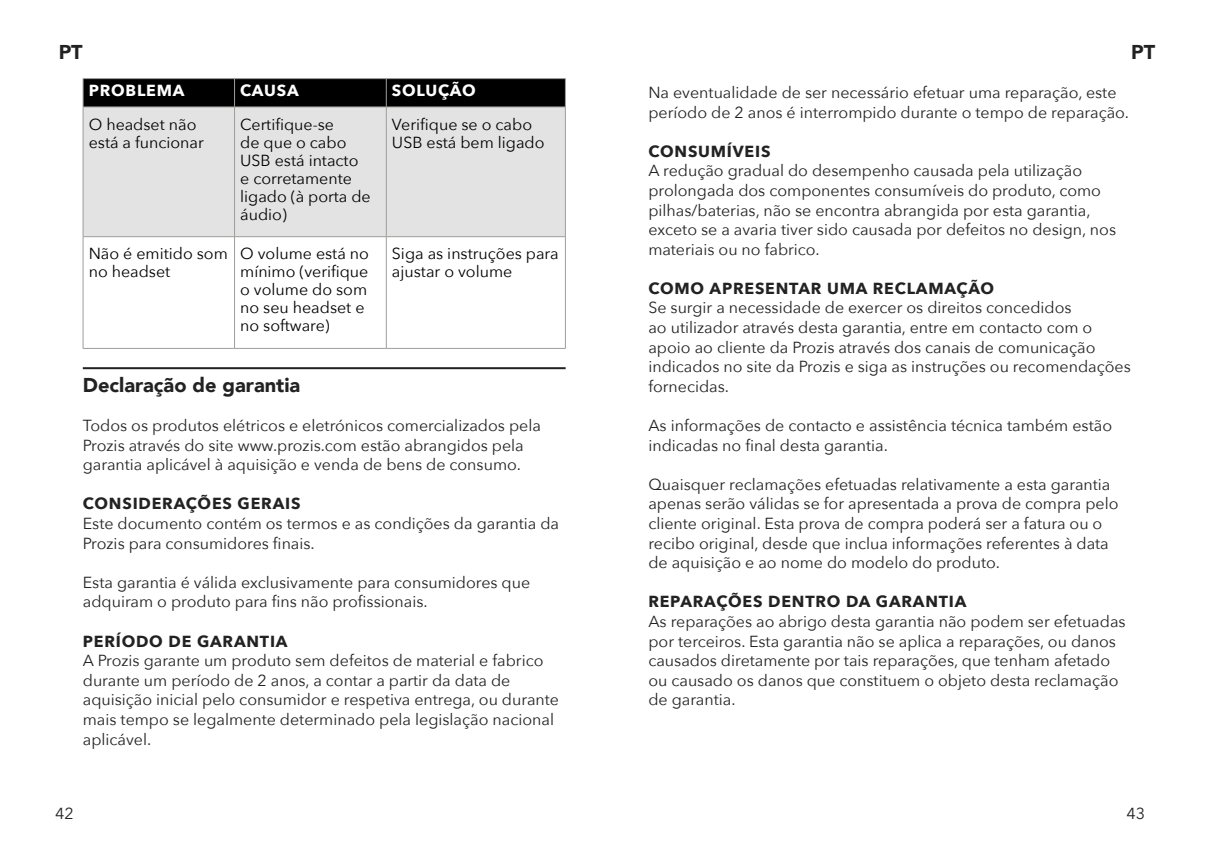
<style>
.page{position:relative;width:1214px;height:862px;background:#fff}
.page>*{position:absolute;margin:0;border:0;box-sizing:border-box;transform-origin:0 0}
.t1{font:900 20px "Avenir";color:#212221}
.t2{font:16px/19.6px "Avenir Next";color:#212221}
.t3{font:16px/18px "Avenir Next";color:#000}
.t4{font:700 16px "Avenir Next";letter-spacing:.05em;color:#212221}
.t5{font:700 16px "Avenir Next";letter-spacing:.05em;color:#fff}
</style>
<div class="page">
<hr style="left:83px;top:367px;width:482px;height:2px;background:#212221">
<div style="left:84px;top:108px;width:481px;height:128px;background:#e3e3e3"></div>
<hr style="left:83px;top:78px;width:151px;height:1px;background:#9d9d9c">
<hr style="left:234px;top:78px;width:152px;height:1px;background:#9d9d9c">
<hr style="left:386px;top:78px;width:179px;height:1px;background:#9d9d9c">
<svg style="left:83px;top:79px;width:483px;height:28px;background:#050505"></svg>
<hr style="left:83px;top:107px;width:151px;height:1px;background:#9d9d9c">
<hr style="left:83px;top:107px;width:1px;height:129px;background:#9d9d9c">
<hr style="left:234px;top:107px;width:152px;height:1px;background:#9d9d9c">
<hr style="left:234px;top:107px;width:1px;height:129px;background:#9d9d9c">
<hr style="left:386px;top:107px;width:179px;height:1px;background:#9d9d9c">
<hr style="left:386px;top:107px;width:1px;height:129px;background:#9d9d9c">
<hr style="left:565px;top:107px;width:1px;height:129px;background:#9d9d9c">
<hr style="left:83px;top:236px;width:151px;height:1px;background:#9d9d9c">
<hr style="left:83px;top:237px;width:1px;height:111px;background:#9d9d9c">
<hr style="left:234px;top:236px;width:152px;height:1px;background:#9d9d9c">
<hr style="left:234px;top:237px;width:1px;height:111px;background:#9d9d9c">
<hr style="left:386px;top:236px;width:179px;height:1px;background:#9d9d9c">
<hr style="left:386px;top:237px;width:1px;height:111px;background:#9d9d9c">
<hr style="left:565px;top:237px;width:1px;height:111px;background:#9d9d9c">
<hr style="left:83px;top:348px;width:151px;height:1px;background:#9d9d9c">
<hr style="left:234px;top:348px;width:152px;height:1px;background:#9d9d9c">
<hr style="left:386px;top:348px;width:179px;height:1px;background:#9d9d9c">
<p class="t1" style="left:59px;top:35px;width:26px">PT</p>
<p class="t1" style="left:1131px;top:35px;width:26px">PT</p>
<p class="t5" style="left:89px;top:76px;width:97px">PROBLEMA</p>
<p class="t5" style="left:240px;top:76px;width:60px">CAUSA</p>
<p class="t5" style="left:392px;top:76px;width:85px">SOLUÇÃO</p>
<p class="t3" style="left:89px;top:114px;width:117px">O headset não está a funcionar</p>
<p class="t3" style="left:240px;top:114px;width:132px">Certifique-se<br>de que o cabo<br>USB está intacto e corretamente ligado (à porta de áudio)</p>
<p class="t3" style="left:392px;top:114px;width:154px">Verifique se o cabo<br>USB está bem ligado</p>
<p class="t3" style="left:89px;top:244px;width:141px">Não é emitido som no headset</p>
<p class="t3" style="left:240px;top:244px;width:130px">O volume está no mínimo (verifique o volume do som no seu headset e no software)</p>
<p class="t3" style="left:392px;top:244px;width:168px">Siga as instruções para ajustar o volume</p>
<p class="t2" style="left:648px;top:82px;width:482px">Na eventualidade de ser necessário efetuar uma reparação, este período de 2 anos é interrompido durante o tempo de reparação.</p>
<p class="t4" style="left:648px;top:137px;width:123px">CONSUMÍVEIS</p>
<p class="t2" style="left:648px;top:160px;width:469px">A redução gradual do desempenho causada pela utilização prolongada dos componentes consumíveis do produto, como pilhas/baterias, não se encontra abrangida por esta garantia, exceto se a avaria tiver sido causada por defeitos no design, nos materiais ou no fabrico.</p>
<p class="t4" style="left:648px;top:274px;width:347px">COMO APRESENTAR UMA RECLAMAÇÃO</p>
<p class="t2" style="left:648px;top:297px;width:484px">Se surgir a necessidade de exercer os direitos concedidos<br>ao utilizador através desta garantia, entre em contacto com o apoio ao cliente da Prozis através dos canais de comunicação indicados no site da Prozis e siga as instruções ou recomendações fornecidas.</p>
<p class="t2" style="left:648px;top:415px;width:465px">As informações de contacto e assistência técnica também estão indicadas no final desta garantia.</p>
<p class="t2" style="left:648px;top:474px;width:471px">Quaisquer reclamações efetuadas relativamente a esta garantia apenas serão válidas se for apresentada a prova de compra pelo cliente original. Esta prova de compra poderá ser a fatura ou o recibo original, desde que inclua informações referentes à data de aquisição e ao nome do modelo do produto.</p>
<p class="t4" style="left:648px;top:588px;width:319px">REPARAÇÕES DENTRO DA GARANTIA</p>
<p class="t2" style="left:648px;top:611px;width:479px">As reparações ao abrigo desta garantia não podem ser efetuadas por terceiros. Esta garantia não se aplica a reparações, ou danos causados diretamente por tais reparações, que tenham afetado ou causado os danos que constituem o objeto desta reclamação de garantia.</p>
<p class="t1" style="left:83px;top:368px;width:219px">Declaração de garantia</p>
<p class="t2" style="left:83px;top:415px;width:459px">Todos os produtos elétricos e eletrónicos comercializados pela<br>Prozis através do site www.prozis.com estão abrangidos pela garantia aplicável à aquisição e venda de bens de consumo.</p>
<p class="t4" style="left:83px;top:490px;width:219px">CONSIDERAÇÕES GERAIS</p>
<p class="t2" style="left:83px;top:513px;width:478px">Este documento contém os termos e as condições da garantia da<br>Prozis para consumidores finais.</p>
<p class="t2" style="left:83px;top:572px;width:449px">Esta garantia é válida exclusivamente para consumidores que adquiram o produto para fins não profissionais.</p>
<p class="t4" style="left:83px;top:627px;width:206px">PERÍODO DE GARANTIA</p>
<p class="t2" style="left:83px;top:650px;width:478px">A Prozis garante um produto sem defeitos de material e fabrico durante um período de 2 anos, a contar a partir da data de aquisição inicial pelo consumidor e respetiva entrega, ou durante mais tempo se legalmente determinado pela legislação nacional aplicável.</p>
<p class="t2" style="left:55px;top:803px;width:20px">42</p>
<p class="t2" style="left:1126px;top:803px;width:20px">43</p>
</div>
